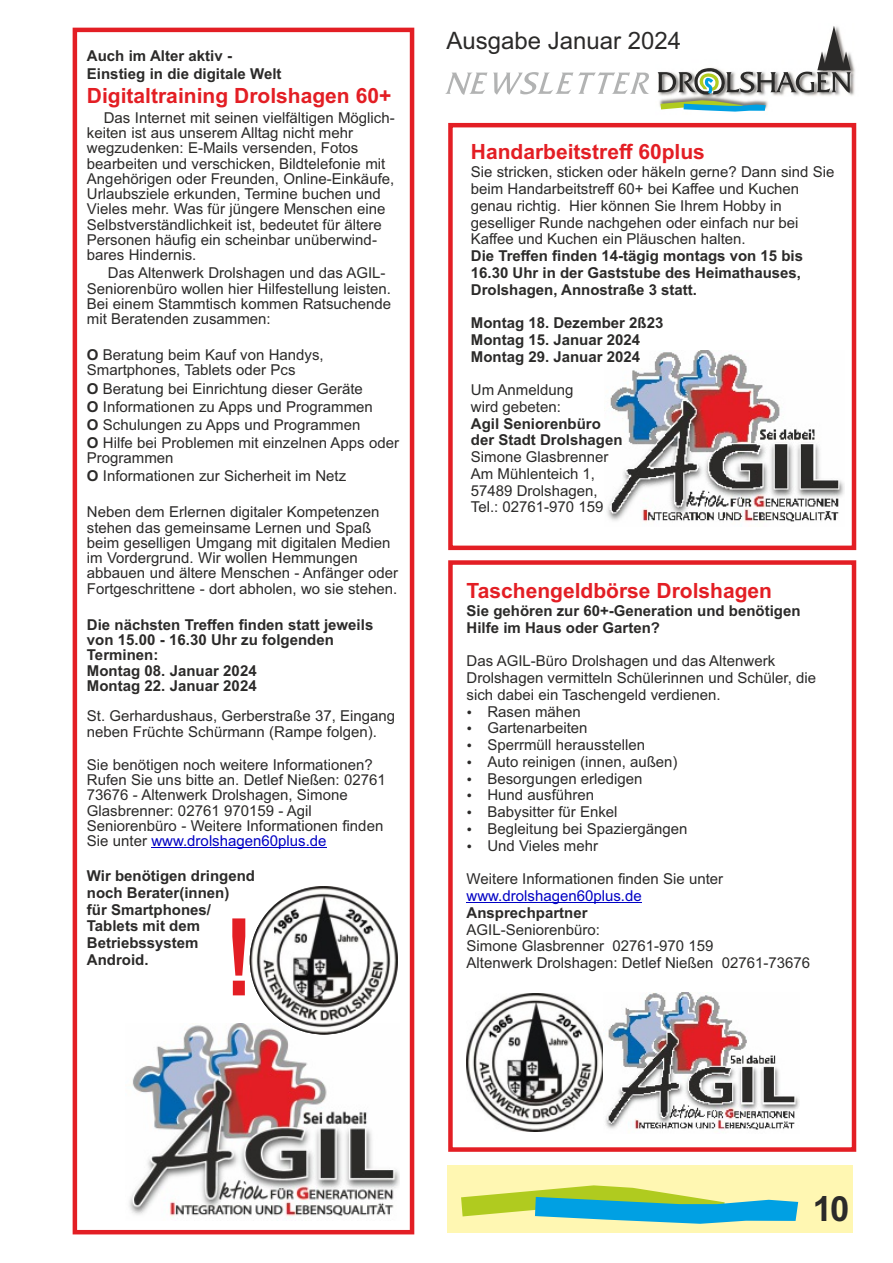
<style>
.page{position:relative;width:893px;height:1263px;background:#fff}
.page>*{position:absolute;margin:0;border:0;box-sizing:border-box;transform-origin:0 0}
.t1{font:700 107.4px "Arial";color:#e31e24;scale:.82 1}
.t2{font:700 34.8px "Arial";color:#2b2a29}
.t3{font:24px "Arial";color:#2b2a29}
.t4{font:700 21px "Arial";color:#e31e24}
.t5{font:15px/15.3px "Arial";color:#2b2a29}
.t6{font:700 15px/16.8px "Arial";color:#2b2a29}
.t7{font:15px "Arial";color:#0000c4}
.s1{font-weight:700}
.s2{color:#0000c4}
</style>
<div class="page">
<svg style="left:445px;top:72px;width:204px;height:23px"></svg>
<img style="left:657px;top:55px;width:198px;height:41px">
<svg style="left:658px;top:26px;width:193px;height:86px"></svg>
<hr style="left:467px;top:902px;width:175px;height:1px;background:#0000c4">
<div style="left:448px;top:560px;width:408px;height:592px;border:4px solid #e31e24"></div>
<div style="left:448px;top:123px;width:408px;height:427px;border:4px solid #e31e24"></div>
<img style="left:466px;top:992px;width:334px;height:140px">
<img style="left:607px;top:351px;width:238px;height:171px">
<div style="left:447px;top:1165px;width:406px;height:67px;background:#fff7b2"></div>
<svg style="left:461px;top:1185px;width:337px;height:39px"></svg>
<div style="left:73px;top:28px;width:341px;height:1206px;border:4px solid #e31e24"></div>
<hr style="left:152px;top:847px;width:175px;height:1px;background:#0000c4">
<img style="left:129px;top:1023px;width:270px;height:194px">
<img style="left:250px;top:886px;width:148px;height:148px;border-radius:50%">
<p class="t6" style="left:87px;top:48px;width:196px;line-height:18.1px">Auch im Alter aktiv -<br>Einstieg in die digitale Welt</p>
<h3 class="t4" style="left:87px;top:88px;width:306px">Digitaltraining Drolshagen 60+</h3>
<p class="t5" style="left:87px;top:111px;width:309px;text-indent:17px">Das Internet mit seinen vielfältigen Möglich&shy;keiten ist aus unserem Alltag nicht mehr wegzudenken: E-Mails versenden, Fotos bearbeiten und verschicken, Bildtelefonie mit Angehörigen oder Freunden, Online-Einkäufe, Urlaubsziele erkunden, Termine buchen und Vieles mehr. Was für jüngere Menschen eine Selbstverständlichkeit ist, bedeutet für ältere Personen häufig ein scheinbar unüberwind&shy;bares Hindernis.</p>
<p class="t5" style="left:87px;top:267px;width:306px;text-indent:21px">Das Altenwerk Drolshagen und das AGIL-Seniorenbüro wollen hier Hilfestellung leisten.<br>Bei einem Stammtisch kommen Ratsuchende mit Beratenden zusammen:</p>
<p class="t5" style="left:87px;top:349px;width:238px"><span class="s1">O</span> Beratung beim Kauf von Handys,<br>Smartphones, Tablets oder Pcs</p>
<p class="t5" style="left:87px;top:381px;width:314px;line-height:18.1px"><span class="s1">O</span> Beratung bei Einrichtung dieser Geräte<br><span class="s1">O</span> Informationen zu Apps und Programmen<br><span class="s1">O</span> Schulungen zu Apps und Programmen<br><span class="s1">O</span> Hilfe bei Problemen mit einzelnen Apps oder</p>
<p class="t5" style="left:87px;top:450px;width:261px;line-height:18.1px">Programmen<br><span class="s1">O</span> Informationen zur Sicherheit im Netz</p>
<p class="t5" style="left:87px;top:506px;width:313px">Neben dem Erlernen digitaler Kompetenzen stehen das gemeinsame Lernen und Spaß beim geselligen Umgang mit digitalen Medien im Vordergrund. Wir wollen Hemmungen abbauen und ältere Menschen - Anfänger oder Fortgeschrittene - dort abholen, wo sie stehen.</p>
<p class="t6" style="left:87px;top:618px;width:288px;line-height:15.3px">Die nächsten Treffen finden statt jeweils von 15.00 - 16.30 Uhr zu folgenden<br>Terminen:<br>Montag 08. Januar 2024<br>Montag 22. Januar 2024</p>
<p class="t5" style="left:87px;top:710px;width:310px">St. Gerhardushaus, Gerberstraße 37, Eingang neben Früchte Schürmann (Rampe folgen).</p>
<p class="t5" style="left:87px;top:758px;width:300px">Sie benötigen noch weitere Informationen?<br>Rufen Sie uns bitte an. Detlef Nießen: 02761<br>73676 - Altenwerk Drolshagen, Simone Glasbrenner: 02761 970159 - Agil Seniorenbüro - Weitere Informationen finden Sie unter <span class="s2">www.drolshagen60plus.de</span></p>
<p class="t6" style="left:87px;top:869px;width:170px">Wir benötigen dringend noch Berater(innen)<br>für Smartphones/<br>Tablets mit dem<br>Betriebssystem<br>Android.</p>
<h1 class="t1" style="left:224px;top:917px;width:37px">!</h1>
<h3 class="t3" style="left:446px;top:32px;width:236px">Ausgabe Januar 2024</h3>
<h3 class="t4" style="left:471px;top:144px;width:236px">Handarbeitstreff 60plus</h3>
<p class="t5" style="left:471px;top:165px;width:365px;line-height:16.8px">Sie stricken, sticken oder häkeln gerne? Dann sind Sie beim Handarbeitstreff 60+ bei Kaffee und Kuchen genau richtig. Hier können Sie Ihrem Hobby in geselliger Runde nachgehen oder einfach nur bei Kaffee und Kuchen ein Pläuschen halten.</p>
<p class="t6" style="left:471px;top:249px;width:334px">Die Treffen finden 14-tägig montags von 15 bis<br>16.30 Uhr in der Gaststube des Heimathauses,<br>Drolshagen, Annostraße 3 statt.</p>
<p class="t6" style="left:471px;top:316px;width:194px">Montag 18. Dezember 2ß23<br>Montag 15. Januar 2024<br>Montag 29. Januar 2024</p>
<p class="t5" style="left:471px;top:383px;width:104px;line-height:16.8px">Um Anmeldung wird gebeten:</p>
<p class="t6" style="left:471px;top:416px;width:153px">Agil Seniorenbüro der Stadt Drolshagen</p>
<p class="t5" style="left:471px;top:450px;width:139px;line-height:16.8px">Simone Glasbrenner<br>Am Mühlenteich 1,<br>57489 Drolshagen,<br>Tel.: 02761-970 159</p>
<h3 class="t4" style="left:467px;top:583px;width:307px">Taschengeldbörse Drolshagen</h3>
<p class="t6" style="left:467px;top:604px;width:335px">Sie gehören zur 60+-Generation und benötigen<br>Hilfe im Haus oder Garten?</p>
<p class="t5" style="left:467px;top:655px;width:310px">Das AGIL-Büro Drolshagen und das Altenwerk</p>
<p class="t5" style="left:467px;top:672px;width:351px">Drolshagen vermitteln Schülerinnen und Schüler, die</p>
<p class="t5" style="left:467px;top:688px;width:256px">sich dabei ein Taschengeld verdienen.</p>
<p class="t5" style="left:487px;top:705px;width:95px">Rasen mähen</p>
<p class="t5" style="left:487px;top:722px;width:102px">Gartenarbeiten</p>
<p class="t5" style="left:487px;top:739px;width:159px">Sperrmüll herausstellen</p>
<p class="t5" style="left:487px;top:755px;width:192px">Auto reinigen (innen, außen)</p>
<p class="t5" style="left:487px;top:772px;width:157px">Besorgungen erledigen</p>
<p class="t5" style="left:487px;top:789px;width:108px">Hund ausführen</p>
<p class="t5" style="left:487px;top:806px;width:132px">Babysitter für Enkel</p>
<p class="t5" style="left:487px;top:822px;width:202px">Begleitung bei Spaziergängen</p>
<p class="t5" style="left:487px;top:839px;width:112px">Und Vieles mehr</p>
<p class="t5" style="left:467px;top:873px;width:258px">Weitere Informationen finden Sie unter</p>
<p class="t7" style="left:467px;top:890px;width:177px">www.drolshagen60plus.de</p>
<p class="t6" style="left:467px;top:905px;width:122px">Ansprechpartner</p>
<p class="t5" style="left:467px;top:922px;width:345px;line-height:16.8px">AGIL-Seniorenbüro:<br>Simone Glasbrenner 02761-970 159<br>Altenwerk Drolshagen: Detlef Nießen 02761-73676</p>
<h2 class="t2" style="left:813px;top:1196px;width:38px">10</h2>
</div>
